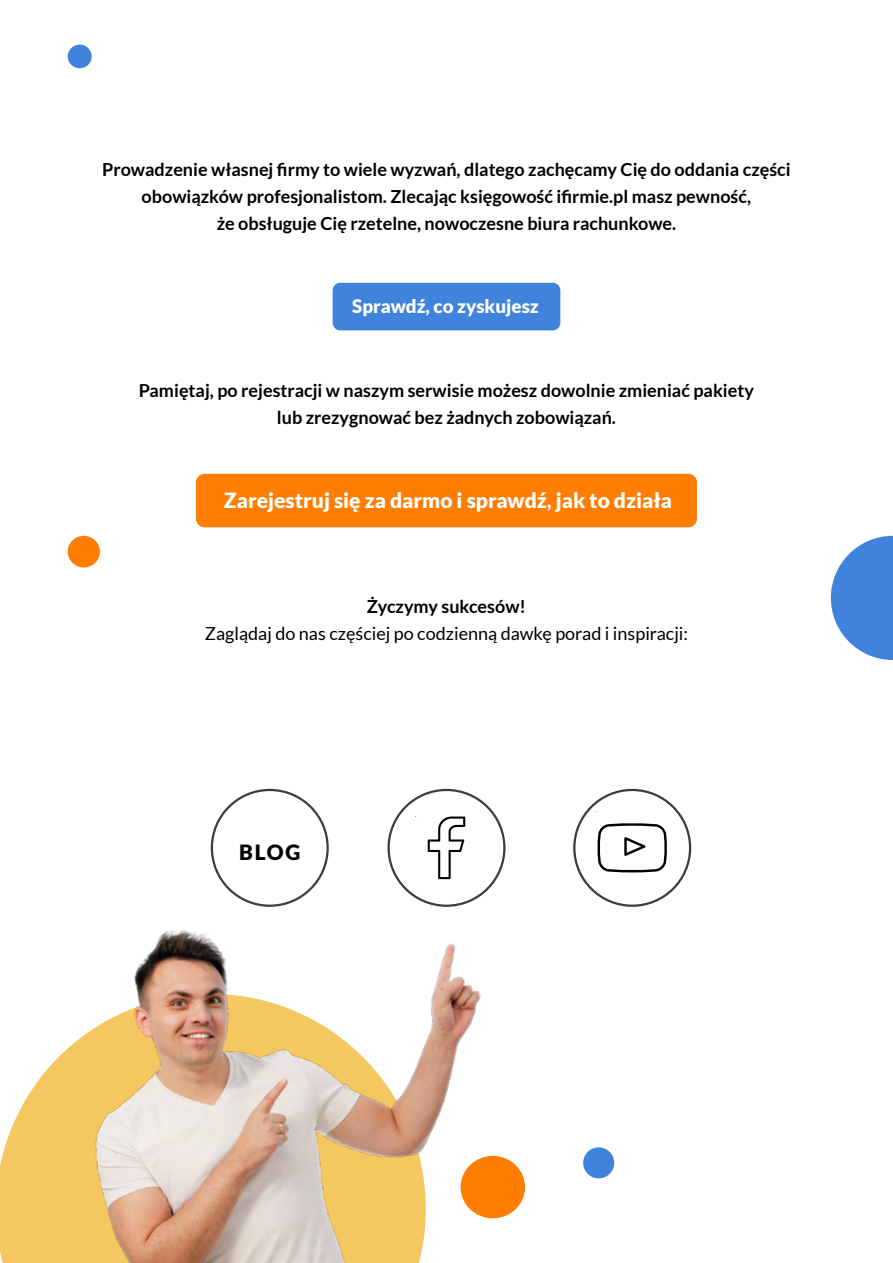
<style>
.page{position:relative;width:893px;height:1263px;background:#fff}
.page>*{position:absolute;margin:0;border:0;box-sizing:border-box;transform-origin:0 0}
.Naglowek{font:900 21px "Lato";color:#fff}
.Naglowek-2{font:900 21px "Lato";color:#000}
.Naglowek-3{font:900 18.75px "Lato";color:#fff}
.ZwyklyTekst{font:700 18px/27px "Lato";color:#000;text-align:center}
.ZwyklyTekst-2{font:18px "Lato";color:#000}
</style>
<div class="page">
<div style="left:196px;top:474px;width:501px;height:53px;background:#ff7d00;border-radius:9px"></div>
<div style="left:387px;top:789px;width:118px;height:118px;border:2px solid #3d3d3d;border-radius:50%"></div>
<svg style="left:428px;top:816px;width:37px;height:63px"></svg>
<div style="left:573px;top:789px;width:118px;height:118px;border:2px solid #3d3d3d;border-radius:50%"></div>
<svg style="left:597px;top:823px;width:70px;height:49px"></svg>
<svg style="left:0;top:1074px;width:43px;height:189px;fill:#f5c761"></svg>
<img style="left:43px;top:930px;width:481px;height:333px">
<div style="left:461px;top:1156px;width:64px;height:62px;background:#ff7d00;border-radius:50%"></div>
<svg style="left:831px;top:536px;width:62px;height:124px"></svg>
<div style="left:68px;top:536px;width:32px;height:31px;background:#ff7d00;border-radius:50%"></div>
<div style="left:68px;top:45px;width:24px;height:23px;background:#3f83dc;border-radius:50%"></div>
<div style="left:583px;top:1147px;width:31px;height:31px;background:#3f83dc;border-radius:50%"></div>
<div style="left:211px;top:789px;width:118px;height:118px;border:2px solid #3d3d3d;border-radius:50%"></div>
<div style="left:333px;top:283px;width:227px;height:47px;background:#3f83dc;border-radius:8px"></div>
<p class="ZwyklyTekst" style="left:102px;top:156px;width:690px">Prowadzenie własnej firmy to wiele wyzwań, dlatego zachęcamy Cię do oddania części obowiązków profesjonalistom. Zlecając księgowość ifirmie.pl masz pewność,</p>
<p class="ZwyklyTekst" style="left:217px;top:210px;width:461px">że obsługuje Cię rzetelne, nowoczesne biura rachunkowe.</p>
<p class="Naglowek-3" style="left:352px;top:295px;width:188px">Sprawdź, co zyskujesz</p>
<p class="ZwyklyTekst" style="left:139px;top:376px;width:617px">Pamiętaj, po rejestracji w naszym serwisie możesz dowolnie zmieniać pakiety</p>
<p class="ZwyklyTekst" style="left:277px;top:403px;width:341px">lub zrezygnować bez żadnych zobowiązań.</p>
<p class="Naglowek" style="left:224px;top:488px;width:450px">Zarejestruj się za darmo i sprawdź, jak to działa</p>
<p class="ZwyklyTekst" style="left:367px;top:592px;width:161px">Życzymy sukcesów!</p>
<p class="ZwyklyTekst-2" style="left:205px;top:623px;width:485px">Zaglądaj do nas częściej po codzienną dawkę porad i inspiracji:</p>
<p class="Naglowek-2" style="left:239px;top:840px;width:63px">BLOG</p>
</div>
